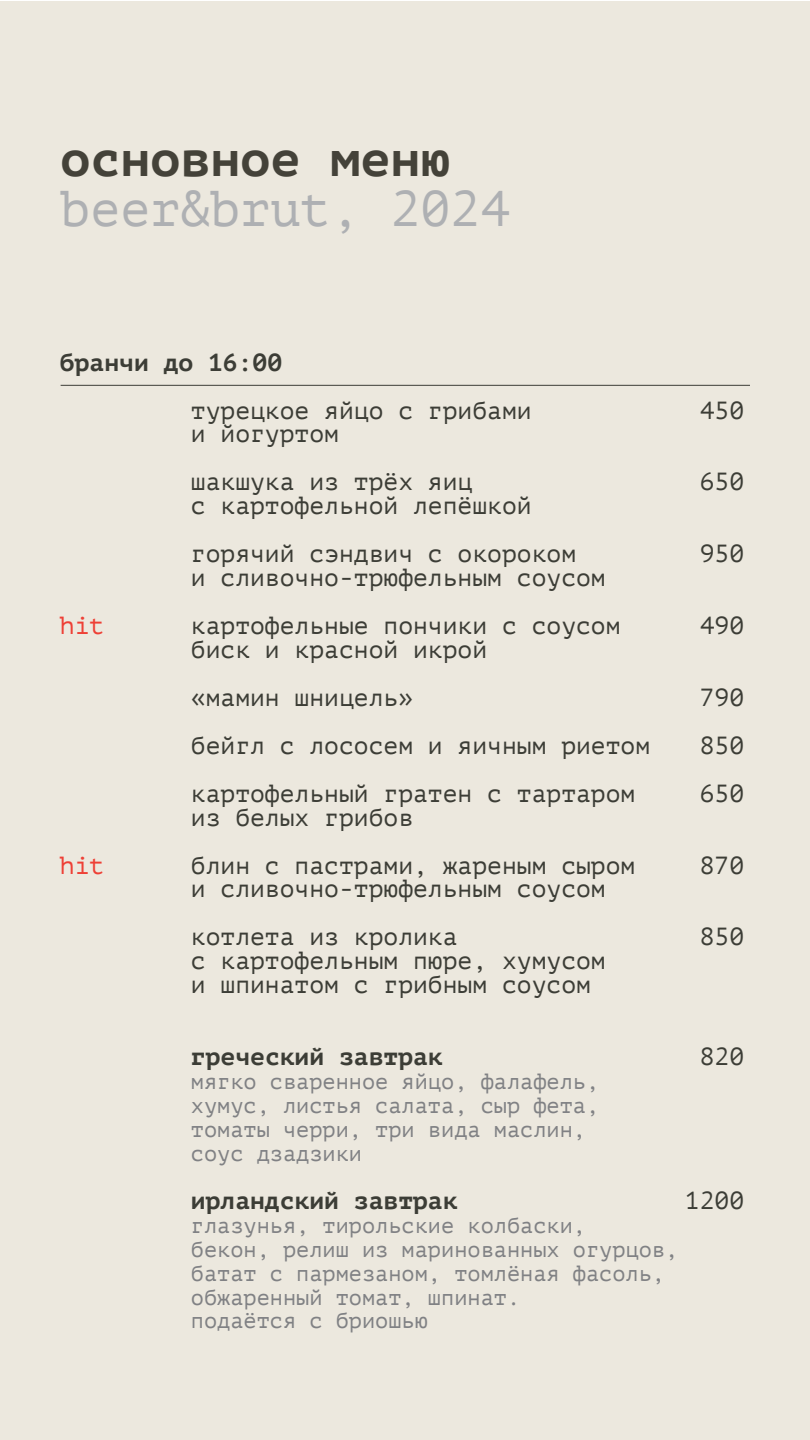
<style>
.page{position:relative;width:810px;height:1440px;background:#fff}
.page>*{position:absolute;margin:0;border:0;box-sizing:border-box;transform-origin:0 0}
.t1{font:49.95px "PT Mono";color:#aeb0b3}
.t2{font:700 49.95px "PT Mono";color:#444239}
.t3{font:24.67px/47.8px "PT Mono";color:#3c3d36}
.t4{font:700 24.67px "PT Mono";color:#3c3d36}
.t5{font:24.67px "PT Mono";color:#ee4036}
.t6{font:21.98px/23.9px "PT Mono";color:#808184}
</style>
<div class="page">
<div style="left:0;top:1px;width:810px;height:1439px;background:#ece8de"></div>
<hr style="left:61px;top:385px;width:689px;height:1px;background:#3c3d36">
<h1 class="t2" style="left:61px;top:129px;width:391px">основное меню</h1>
<h1 class="t1" style="left:61px;top:180px;width:451px">beer&amp;brut, 2024</h1>
<p class="t4" style="left:60px;top:347px;width:224px">бранчи до 16:00</p>
<p class="t3" style="left:191px;top:386px;width:342px">турецкое яйцо с грибами</p>
<p class="t3" style="left:700px;top:386px;width:46px">450</p>
<p class="t3" style="left:191px;top:410px;width:283px">и йогуртом<br>шакшука из трёх яиц</p>
<p class="t3" style="left:700px;top:458px;width:46px">650</p>
<p class="t3" style="left:191px;top:482px;width:387px">с картофельной лепёшкой горячий сэндвич с окороком</p>
<p class="t3" style="left:700px;top:530px;width:46px">950</p>
<p class="t3" style="left:191px;top:554px;width:416px">и сливочно-трюфельным соусом</p>
<p class="t5" style="left:60px;top:611px;width:46px">hit</p>
<p class="t3" style="left:191px;top:602px;width:431px">картофельные пончики с соусом</p>
<p class="t3" style="left:700px;top:602px;width:46px">490</p>
<p class="t3" style="left:191px;top:626px;width:298px">биск и красной икрой «мамин шницель»</p>
<p class="t3" style="left:700px;top:674px;width:46px">790</p>
<p class="t3" style="left:191px;top:721px;width:461px">бейгл с лососем и яичным риетом</p>
<p class="t3" style="left:700px;top:721px;width:46px">850</p>
<p class="t3" style="left:191px;top:769px;width:446px">картофельный гратен с тартаром</p>
<p class="t3" style="left:700px;top:769px;width:46px">650</p>
<p class="t3" style="left:191px;top:793px;width:224px">из белых грибов</p>
<p class="t5" style="left:60px;top:851px;width:46px">hit</p>
<p class="t3" style="left:191px;top:841px;width:446px">блин с пастрами, жареным сыром</p>
<p class="t3" style="left:700px;top:841px;width:46px">870</p>
<p class="t3" style="left:191px;top:865px;width:416px">и сливочно-трюфельным соусом котлета из кролика</p>
<p class="t3" style="left:700px;top:913px;width:46px">850</p>
<p class="t3" style="left:191px;top:949px;width:416px;line-height:23.9px">с картофельным пюре, хумусом и шпинатом с грибным соусом</p>
<p class="t4" style="left:191px;top:1042px;width:253px">греческий завтрак</p>
<p class="t3" style="left:700px;top:1033px;width:46px">820</p>
<p class="t6" style="left:191px;top:1070px;width:410px">мягко сваренное яйцо, фалафель, хумус, листья салата, сыр фета, томаты черри, три вида маслин, соус дзадзики</p>
<p class="t4" style="left:191px;top:1185px;width:268px">ирландский завтрак</p>
<p class="t3" style="left:685px;top:1176px;width:61px">1200</p>
<p class="t6" style="left:191px;top:1213px;width:489px">глазунья, тирольские колбаски,<br>бекон, релиш из маринованных огурцов, батат с пармезаном, томлёная фасоль, обжаренный томат, шпинат.<br>подаётся с бриошью</p>
</div>
